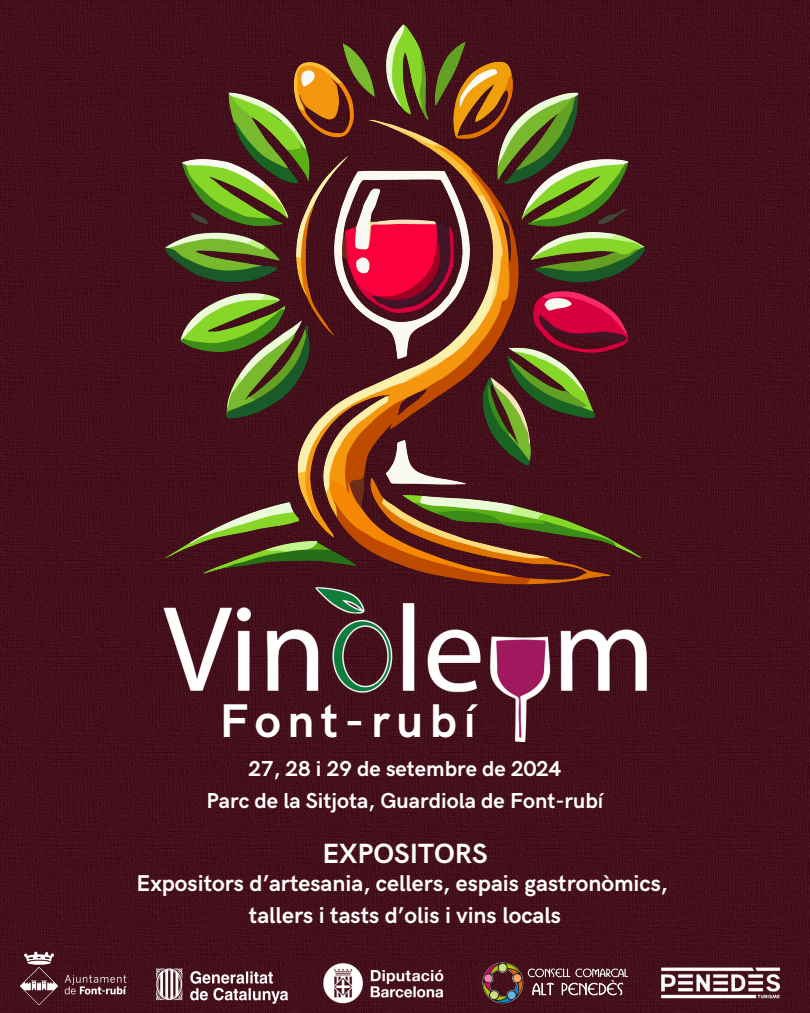
<style>
.page{position:relative;width:810px;height:1013px;background:#fff}
.page>*{position:absolute;margin:0;border:0;box-sizing:border-box;transform-origin:0 0}
.t1{font:700 47.4px "HK Grotesk";letter-spacing:.14em;color:#fff}
.t2{font:700 27.9px "HK Grotesk";color:#fff}
.t3{font:700 22.9px "HK Grotesk";color:#fff}
.t4{font:700 21.7px "HK Grotesk";color:#fff}
</style>
<div class="page">
<img style="left:0;top:0;width:810px;height:1012px">
<img style="left:161px;top:21px;width:489px;height:563px">
<img style="left:127px;top:584px;width:556px;height:162px">
<img style="left:18px;top:950px;width:41px;height:56px">
<img style="left:64px;top:973px;width:63px;height:22px">
<img style="left:155px;top:968px;width:137px;height:36px">
<img style="left:320px;top:961px;width:131px;height:44px">
<img style="left:478px;top:960px;width:152px;height:45px">
<img style="left:649px;top:961px;width:143px;height:43px">
<p class="t1" style="left:220px;top:694px;width:257px">Font-rubí</p>
<p class="t4" style="left:249px;top:757px;width:314px">27, 28 i 29 de setembre de 2024</p>
<p class="t4" style="left:207px;top:788px;width:398px">Parc de la Sitjota, Guardiola de Font-rubí</p>
<p class="t2" style="left:322px;top:837px;width:167px">EXPOSITORS</p>
<p class="t3" style="left:136px;top:870px;width:533px">Expositors d’artesania, cellers, espais gastronòmics,</p>
<p class="t3" style="left:249px;top:902px;width:314px">tallers i tasts d’olis i vins locals</p>
</div>
